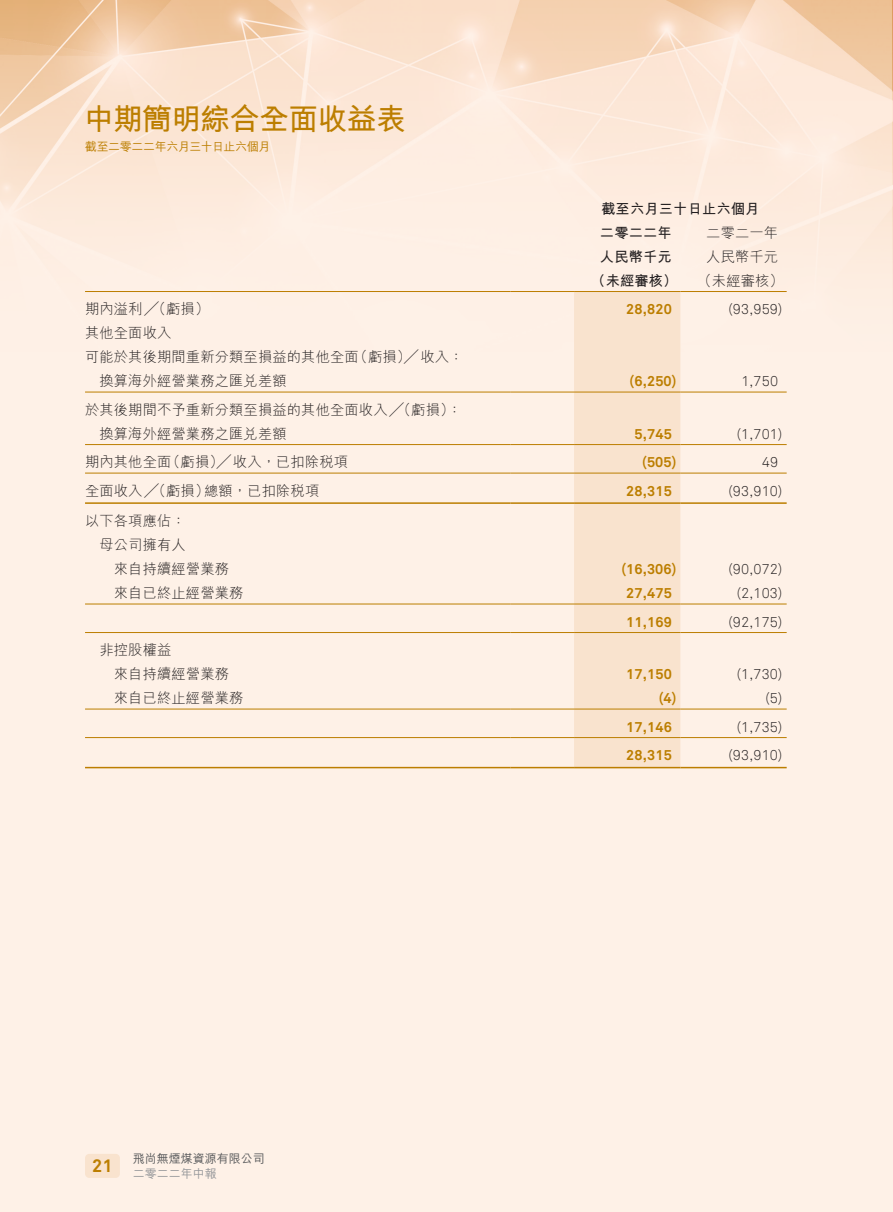
<style>
.page{position:relative;width:893px;height:1212px;background:#fef1e7}
.page>*{position:absolute;margin:0;border:0;box-sizing:border-box;transform-origin:0 0}
.t1{font:700 30px "M Hei HK";letter-spacing:-.025em;color:#bc7e00}
.t2{font:700 18px "Akkurat Pro";color:#bc7e00}
.t3{font:300 14.25px/24px "M Hei HK";letter-spacing:.01em;color:#231f20}
.t4{font:14.25px "Akkurat Light Pro";letter-spacing:.01em;color:#231f20}
.t5{font:700 14.25px "Akkurat Pro";letter-spacing:.01em;color:#bc7e00}
.t6{font:700 14.25px "M Hei HK";letter-spacing:.01em;color:#231f20}
.t7{font:500 12px "M Hei HK";letter-spacing:-.035em;color:#bc7e00}
.t8{font:500 12px "M Hei HK";color:#57585a}
.t9{font:500 12px "M Hei HK";color:#939598}
</style>
<div class="page">
<img style="left:0;top:0;width:893px;height:352px">
<div style="left:85px;top:1154px;width:35px;height:24px;background:#f9e3ce;border-radius:4px"></div>
<div style="left:574px;top:292px;width:106px;height:475px;background:#f9e3ce"></div>
<hr style="left:85px;top:291px;width:425px;height:1px;background:#bc7e00">
<hr style="left:510px;top:291px;width:64px;height:1px;background:#bc7e00">
<hr style="left:574px;top:291px;width:106px;height:1px;background:#bc7e00">
<hr style="left:680px;top:291px;width:107px;height:1px;background:#bc7e00">
<hr style="left:85px;top:392px;width:425px;height:1px;background:#bc7e00">
<hr style="left:510px;top:392px;width:64px;height:1px;background:#bc7e00">
<hr style="left:574px;top:392px;width:106px;height:1px;background:#bc7e00">
<hr style="left:680px;top:392px;width:107px;height:1px;background:#bc7e00">
<hr style="left:85px;top:444px;width:425px;height:1px;background:#bc7e00">
<hr style="left:510px;top:444px;width:64px;height:1px;background:#bc7e00">
<hr style="left:574px;top:444px;width:106px;height:1px;background:#bc7e00">
<hr style="left:680px;top:444px;width:107px;height:1px;background:#bc7e00">
<hr style="left:85px;top:473px;width:425px;height:1px;background:#bc7e00">
<hr style="left:510px;top:473px;width:64px;height:1px;background:#bc7e00">
<hr style="left:574px;top:473px;width:106px;height:1px;background:#bc7e00">
<hr style="left:680px;top:473px;width:107px;height:1px;background:#bc7e00">
<hr style="left:85px;top:502px;width:425px;height:2px;background:#bc7e00">
<hr style="left:510px;top:502px;width:64px;height:2px;background:#bc7e00">
<hr style="left:574px;top:502px;width:106px;height:2px;background:#bc7e00">
<hr style="left:680px;top:502px;width:107px;height:2px;background:#bc7e00">
<hr style="left:85px;top:604px;width:425px;height:1px;background:#bc7e00">
<hr style="left:510px;top:604px;width:64px;height:1px;background:#bc7e00">
<hr style="left:574px;top:604px;width:106px;height:1px;background:#bc7e00">
<hr style="left:680px;top:604px;width:107px;height:1px;background:#bc7e00">
<hr style="left:85px;top:632px;width:425px;height:1px;background:#bc7e00">
<hr style="left:510px;top:632px;width:64px;height:1px;background:#bc7e00">
<hr style="left:574px;top:632px;width:106px;height:1px;background:#bc7e00">
<hr style="left:680px;top:632px;width:107px;height:1px;background:#bc7e00">
<hr style="left:85px;top:709px;width:425px;height:1px;background:#bc7e00">
<hr style="left:510px;top:709px;width:64px;height:1px;background:#bc7e00">
<hr style="left:574px;top:709px;width:106px;height:1px;background:#bc7e00">
<hr style="left:680px;top:709px;width:107px;height:1px;background:#bc7e00">
<hr style="left:85px;top:737px;width:425px;height:1px;background:#bc7e00">
<hr style="left:510px;top:737px;width:64px;height:1px;background:#bc7e00">
<hr style="left:574px;top:737px;width:106px;height:1px;background:#bc7e00">
<hr style="left:680px;top:737px;width:107px;height:1px;background:#bc7e00">
<hr style="left:85px;top:767px;width:425px;height:1px;background:#bc7e00">
<hr style="left:510px;top:767px;width:64px;height:1px;background:#bc7e00">
<hr style="left:574px;top:767px;width:106px;height:1px;background:#bc7e00">
<hr style="left:680px;top:767px;width:107px;height:1px;background:#bc7e00">
<h1 class="t1" style="left:84px;top:97px;width:323px">中期簡明綜合全面收益表</h1>
<p class="t7" style="left:85px;top:138px;width:187px">截至二零二二年六月三十日止六個月</p>
<p class="t6" style="left:601px;top:198px;width:160px">截至六月三十日止六個月</p>
<p class="t3" style="left:706px;top:220px;width:73px">二零二一年</p>
<p class="t6" style="left:600px;top:222px;width:73px">二零二二年</p>
<p class="t6" style="left:600px;top:246px;width:73px">人民幣千元</p>
<p class="t3" style="left:706px;top:244px;width:73px">人民幣千元</p>
<p class="t6" style="left:591px;top:270px;width:88px">（未經審核）</p>
<p class="t3" style="left:697px;top:268px;width:88px">（未經審核(</p>
<p class="t3" style="left:85px;top:297px;width:126px">期內溢利╱（虧損(其他全面收入</p>
<p class="t5" style="left:626px;top:300px;width:47px">28,820</p>
<p class="t4" style="left:729px;top:301px;width:55px">)93,959(</p>
<p class="t3" style="left:354px;top:345px;width:111px">（虧損）╱收入：</p>
<p class="t3" style="left:85px;top:345px;width:275px">可能於其後期間重新分類至損益的其他全面</p>
<p class="t3" style="left:85px;top:366px;width:378px;line-height:28.5px;text-indent:14px">換算海外經營業務之匯兌差額<br>於其後期間不予重新分類至損益的其他全面收入╱（虧損：(</p>
<p class="t5" style="left:630px;top:372px;width:48px">)6,250(</p>
<p class="t4" style="left:741px;top:373px;width:38px">1,750</p>
<p class="t3" style="left:99px;top:421px;width:189px">換算海外經營業務之匯兌差額</p>
<p class="t5" style="left:635px;top:425px;width:39px">5,745</p>
<p class="t4" style="left:737px;top:425px;width:47px">)1,701(</p>
<p class="t3" style="left:166px;top:450px;width:183px">（虧損）╱收入，已扣除稅項</p>
<p class="t3" style="left:85px;top:450px;width:88px">期內其他全面</p>
<p class="t5" style="left:642px;top:453px;width:36px">)505(</p>
<p class="t4" style="left:762px;top:454px;width:18px">49</p>
<p class="t3" style="left:85px;top:475px;width:126px;line-height:30.5px">全面收入╱（虧損）以下各項應佔：</p>
<p class="t3" style="left:99px;top:533px;width:88px">母公司擁有人</p>
<p class="t3" style="left:204px;top:478px;width:117px">總額，已扣除稅項</p>
<p class="t5" style="left:626px;top:482px;width:47px">28,315</p>
<p class="t4" style="left:729px;top:482px;width:55px">)93,910(</p>
<p class="t3" style="left:114px;top:557px;width:117px">來自持續經營業務</p>
<p class="t5" style="left:621px;top:560px;width:57px">)16,306(</p>
<p class="t4" style="left:729px;top:561px;width:55px">)90,072(</p>
<p class="t3" style="left:114px;top:581px;width:131px">來自已終止經營業務</p>
<p class="t5" style="left:626px;top:584px;width:47px">27,475</p>
<p class="t4" style="left:737px;top:585px;width:47px">)2,103(</p>
<p class="t5" style="left:626px;top:613px;width:47px">11,169</p>
<p class="t4" style="left:729px;top:613px;width:55px">)92,175(</p>
<p class="t3" style="left:99px;top:638px;width:73px">非控股權益</p>
<p class="t3" style="left:114px;top:662px;width:117px">來自持續經營業務</p>
<p class="t5" style="left:626px;top:665px;width:47px">17,150</p>
<p class="t4" style="left:737px;top:666px;width:47px">)1,730(</p>
<p class="t3" style="left:114px;top:686px;width:131px">來自已終止經營業務</p>
<p class="t5" style="left:659px;top:689px;width:19px">(4)</p>
<p class="t4" style="left:766px;top:690px;width:18px">(5)</p>
<p class="t5" style="left:626px;top:718px;width:47px">17,146</p>
<p class="t4" style="left:737px;top:718px;width:47px">)1,735(</p>
<p class="t5" style="left:626px;top:746px;width:47px">28,315</p>
<p class="t4" style="left:729px;top:747px;width:55px">)93,910(</p>
<p class="t2" style="left:92px;top:1155px;width:22px">21</p>
<p class="t8" style="left:133px;top:1149px;width:134px">飛尚無煙煤資源有限公司</p>
<p class="t9" style="left:133px;top:1164px;width:86px">二零二二年中報</p>
</div>
